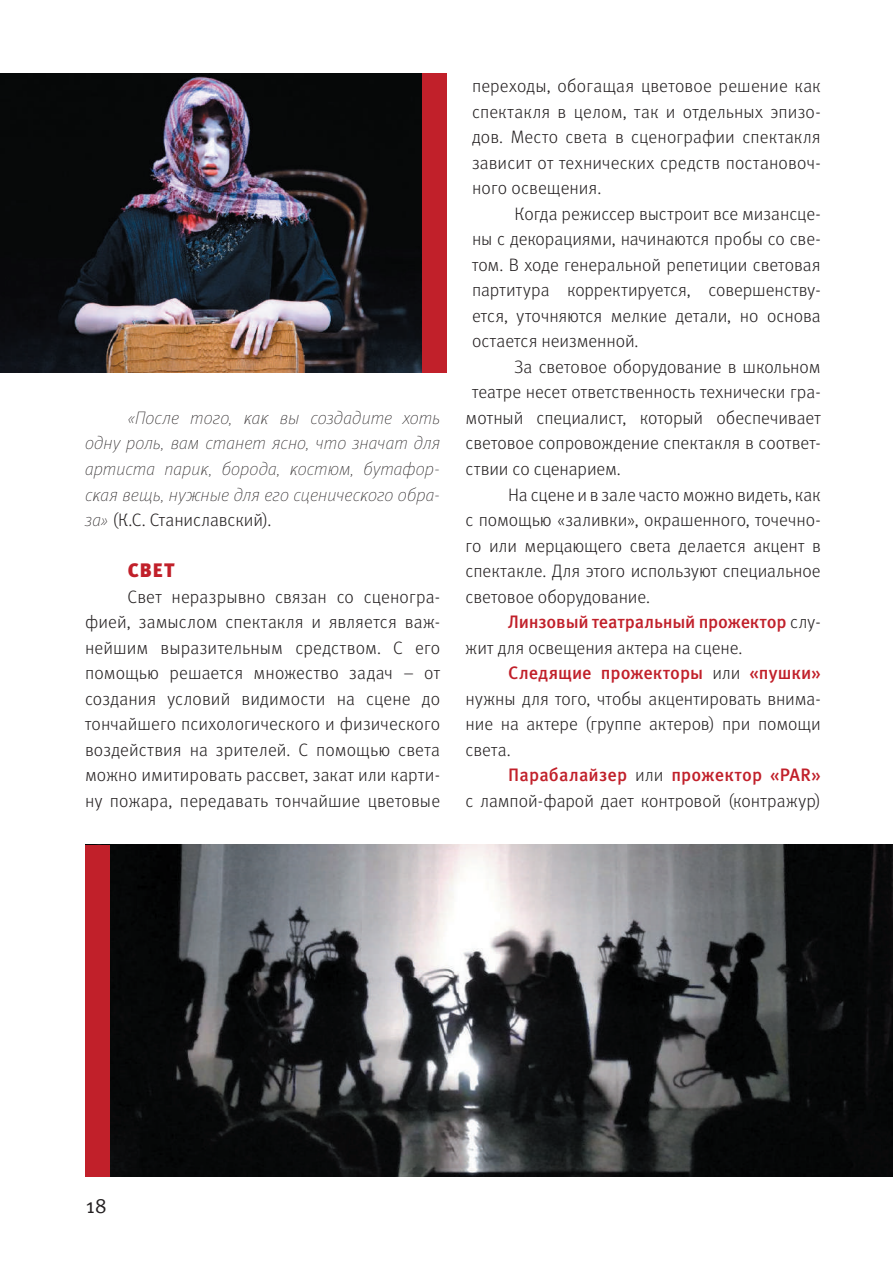
<style>
.page{position:relative;width:893px;height:1263px;background:#fff}
.page>*{position:absolute;margin:0;border:0;box-sizing:border-box;transform-origin:0 0}
.t1{font:21px "Meta Pro Norm";color:#231f20}
.t2{font:900 19.5px "Meta Pro";color:#c1202a}
.t3{font:300 18px/25.5px "Meta Pro";color:#231f20;text-align:justify}
.t4{font:italic 100 18px/25.5px "Meta Pro";letter-spacing:.005em;color:#231f20;text-align:justify}
.t5{font:500 18px "Meta Pro";letter-spacing:.005em;color:#c1202a}
.t6{font:500 18px "Meta Pro";letter-spacing:-.015em;color:#c1202a}
.s1{font-weight:300;font-style:normal}
.s2{font-weight:300;color:#231f20}
</style>
<div class="page">
<img style="left:0;top:73px;width:422px;height:300px">
<img style="left:110px;top:845px;width:783px;height:332px">
<div style="left:422px;top:73px;width:24px;height:300px;background:#c1202a"></div>
<div style="left:85px;top:845px;width:25px;height:332px;background:#c1202a"></div>
<p class="t4" style="left:85px;top:404px;width:357px;text-indent:43px">«После того, как вы создадите хоть одну роль, вам станет ясно, что значат для артиста парик, борода, костюм, бутафор&shy;ская вещь, нужные для его сценического обра&shy;за» <span class="s1">(К.С. Станиславский).</span></p>
<p class="t2" style="left:128px;top:555px;width:48px">СВЕТ</p>
<p class="t3" style="left:85px;top:583px;width:357px;text-indent:43px">Свет неразрывно связан со сценогра&shy;фией, замыслом спектакля и является важ&shy;нейшим выразительным средством. С его помощью решается множество задач – от создания условий видимости на сцене до тончайшего психологического и физического воздействия на зрителей. С помощью света можно имитировать рассвет, закат или карти&shy;ну пожара, передавать тончайшие цветовые</p>
<p class="t3" style="left:472px;top:72px;width:350px">переходы, обогащая цветовое решение как спектакля в целом, так и отдельных эпизо&shy;дов. Место света в сценографии спектакля зависит от технических средств постановоч&shy;ного освещения.</p>
<p class="t3" style="left:472px;top:200px;width:350px;text-indent:43px">Когда режиссер выстроит все мизансце&shy;ны с декорациями, начинаются пробы со све&shy;том. В ходе генеральной репетиции световая партитура корректируется, совершенству&shy;ется, уточняются мелкие детали, но основа остается неизменной.</p>
<p class="t3" style="left:514px;top:353px;width:308px">За световое оборудование в школьном</p>
<p class="t3" style="left:472px;top:379px;width:350px">театре несет ответственность технически гра-</p>
<p class="t3" style="left:466px;top:404px;width:357px">мотный специалист, который обеспечивает</p>
<p class="t3" style="left:466px;top:430px;width:357px">световое сопровождение спектакля в соответ-</p>
<p class="t3" style="left:466px;top:455px;width:157px">ствии со сценарием.</p>
<p class="t3" style="left:508px;top:481px;width:314px">На сцене и в зале часто можно видеть, как</p>
<p class="t3" style="left:466px;top:506px;width:357px">с помощью «заливки», окрашенного, точечно-</p>
<p class="t3" style="left:466px;top:532px;width:357px">го или мерцающего света делается акцент в</p>
<p class="t3" style="left:466px;top:557px;width:357px">спектакле. Для этого используют специальное</p>
<p class="t3" style="left:466px;top:583px;width:186px">световое оборудование.</p>
<p class="t6" style="left:508px;top:607px;width:314px">Линзовый театральный прожектор <span class="s2">слу-</span></p>
<p class="t3" style="left:466px;top:634px;width:278px">жит для освещения актера на сцене.</p>
<p class="t5" style="left:508px;top:659px;width:314px">Следящие прожекторы <span class="s2">или</span> «пушки»</p>
<p class="t3" style="left:466px;top:685px;width:357px">нужны для того, чтобы акцентировать внима-</p>
<p class="t3" style="left:466px;top:710px;width:357px">ние на актере (группе актеров) при помощи</p>
<p class="t3" style="left:466px;top:736px;width:47px">света.</p>
<p class="t5" style="left:508px;top:761px;width:314px">Парабалайзер <span class="s2">или</span> прожектор «PAR»</p>
<p class="t3" style="left:466px;top:787px;width:357px">с лампой-фарой дает контровой (контражур)</p>
<p class="t1" style="left:86px;top:1189px;width:23px">18</p>
</div>
